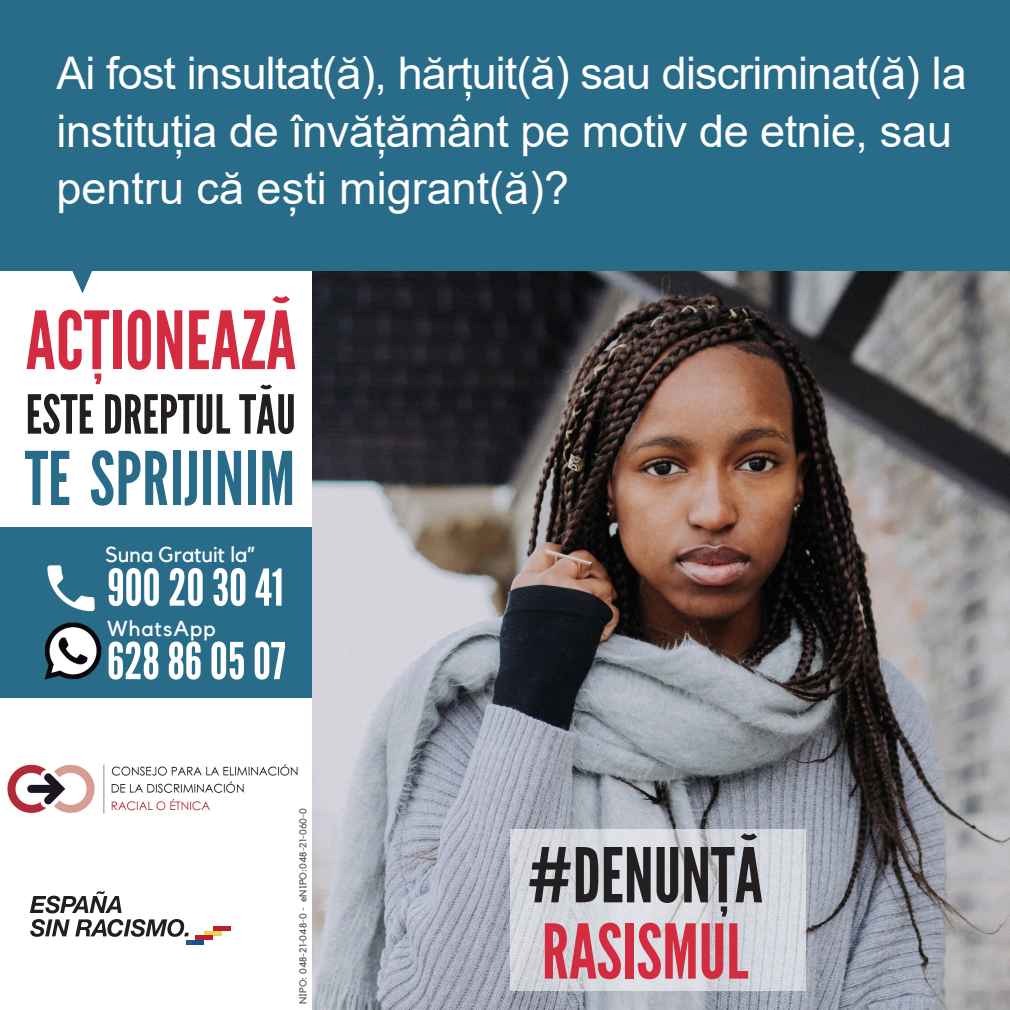
<style>
.page{position:relative;width:1010px;height:1010px;background:#fff}
.page>*{position:absolute;margin:0;border:0;box-sizing:border-box;transform-origin:0 0}
.t1{font:80px "League Gothic";letter-spacing:.005em;color:#d32b3f}
.t2{font:75.25px "League Gothic";color:#231f20}
.t3{font:75.25px "League Gothic";color:#d32b3f}
.t4{font:73.75px "League Gothic";letter-spacing:.01em;color:#296c89}
.t5{font:53.75px "League Gothic";color:#231f20}
.t6{font:50.62px "League Gothic";color:#fff}
.t7{font:45px/57.5px "Arial";letter-spacing:-.01em;color:#fff}
.t8{font:21.62px "Kollektif";color:#fff}
.t9{font:21.62px "Kollektif";letter-spacing:.05em;color:#fff}
.t10{font:10px "Kollektif";color:#57585a}
</style>
<div class="page">
<img style="left:312px;top:271px;width:698px;height:739px">
<div style="left:0;top:0;width:1010px;height:271px;background:#296c89"></div>
<svg style="left:511px;top:829px;width:295px;height:161px;background:#d4d7dc"></svg>
<div style="left:0;top:528px;width:312px;height:170px;background:#296c89"></div>
<img style="left:44px;top:565px;width:58px;height:115px">
<hr style="left:186px;top:940px;width:18px;height:4px;background:#19508f">
<svg style="left:30px;top:891px;width:162px;height:53px"></svg>
<hr style="left:204px;top:931px;width:17px;height:4px;background:#efd253">
<hr style="left:195px;top:936px;width:18px;height:4px;background:#bc1f2c">
<div style="left:213px;top:926px;width:17px;height:5px;background:#bc1f2c"></div>
<img style="left:7px;top:764px;width:291px;height:50px">
<p class="t7" style="left:56px;top:45px;width:912px">Ai fost insultat(ă), hărțuit(ă) sau discriminat(ă) la instituția de învățământ pe motiv de etnie, sau pentru că ești migrant(ă)?</p>
<p class="t1" style="left:26px;top:293px;width:272px">ACȚIONEAZĂ</p>
<p class="t5" style="left:26px;top:382px;width:272px">ESTE DREPTUL TĂU</p>
<p class="t4" style="left:25px;top:435px;width:272px">TE SPRIJINIM</p>
<p class="t8" style="left:105px;top:541px;width:151px">Suna Gratuit la”</p>
<p class="t6" style="left:107px;top:557px;width:178px">900 20 30 41</p>
<p class="t9" style="left:107px;top:615px;width:110px">WhatsApp</p>
<p class="t6" style="left:107px;top:631px;width:180px">628 86 05 07</p>
<p class="t10" style="left:297px;top:1004px;width:198px;rotate:-90deg">NIPO: 048-21-048-0 - eNIPO:048-21-060-0</p>
<p class="t2" style="left:527px;top:831px;width:237px">#DENUNȚĂ</p>
<p class="t3" style="left:542px;top:907px;width:208px">RASISMUL</p>
</div>
